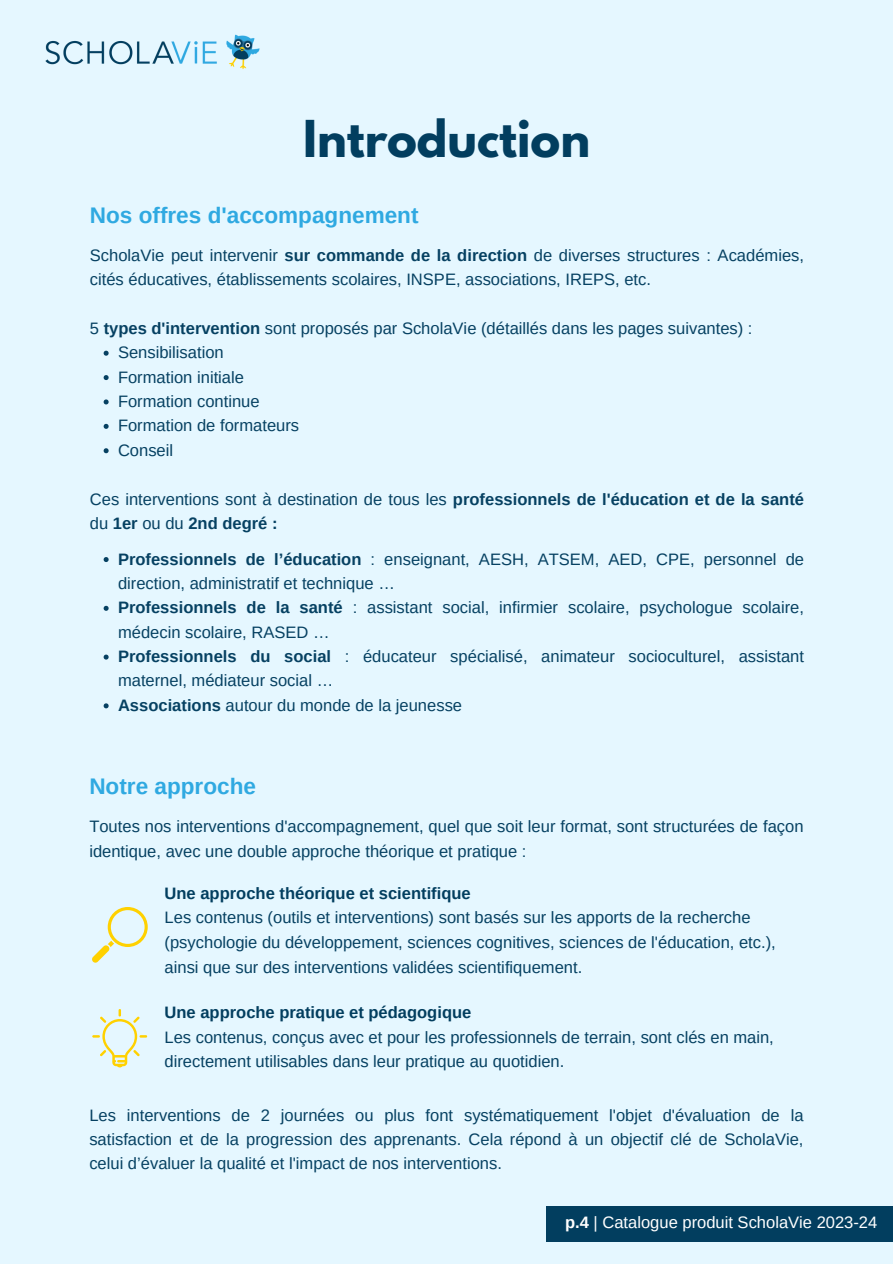
<style>
.page{position:relative;width:893px;height:1264px;background:#fff}
.page>*{position:absolute;margin:0;border:0;box-sizing:border-box;transform-origin:0 0}
.t1{font:700 45px "League Spartan";color:#023e5f}
.t2{font:700 22.5px "Arimo";color:#2fa9e1}
.t3{font:16.5px/24.5px "Arimo";color:#064162}
.t4{font:700 16.5px/24.3px "Arimo";color:#064162}
.t5{font:700 16.5px "Arimo";color:#023e5f}
.t6{font:16.5px "Arimo";color:#fff}
.s1{font-weight:700}
.s2{font-weight:400}
</style>
<div class="page">
<div style="left:0;top:0;width:892px;height:1263px;background:#e5f7ff"></div>
<div style="left:546px;top:1206px;width:346px;height:35px;background:#023e5f"></div>
<img style="left:45px;top:34px;width:215px;height:36px">
<svg style="left:92px;top:907px;width:56px;height:55px"></svg>
<svg style="left:92px;top:1009px;width:55px;height:58px"></svg>
<svg style="left:104px;top:351px;width:5px;height:5px"></svg>
<svg style="left:104px;top:375px;width:5px;height:5px"></svg>
<svg style="left:104px;top:399px;width:5px;height:5px"></svg>
<svg style="left:104px;top:424px;width:5px;height:5px"></svg>
<svg style="left:104px;top:448px;width:5px;height:5px"></svg>
<svg style="left:104px;top:557px;width:5px;height:5px"></svg>
<svg style="left:104px;top:606px;width:5px;height:5px"></svg>
<svg style="left:104px;top:654px;width:5px;height:5px"></svg>
<svg style="left:104px;top:703px;width:5px;height:5px"></svg>
<h2 class="t1" style="left:303px;top:117px;width:288px">Introduction</h2>
<p class="t2" style="left:90px;top:202px;width:330px">Nos offres d'accompagnement</p>
<p class="t3" style="left:90px;top:243px;width:715px">ScholaVie peut intervenir <span class="s1">sur commande de la direction</span> de diverses structures : Académies, cités éducatives, établissements scolaires, INSPE, associations, IREPS, etc.</p>
<p class="t3" style="left:90px;top:316px;width:664px">5 <span class="s1">types d'intervention</span> sont proposés par ScholaVie (détaillés dans les pages suivantes) :</p>
<p class="t3" style="left:118px;top:340px;width:107px">Sensibilisation</p>
<p class="t3" style="left:118px;top:364px;width:127px">Formation initiale</p>
<p class="t3" style="left:118px;top:389px;width:143px">Formation continue</p>
<p class="t3" style="left:118px;top:413px;width:183px">Formation de formateurs</p>
<p class="t3" style="left:118px;top:438px;width:57px">Conseil</p>
<p class="t4" style="left:90px;top:486px;width:715px"><span class="s2">Ces interventions sont à destination de tous les</span> professionnels de l'éducation et de la santé <span class="s2">du</span> 1er <span class="s2">ou du</span> 2nd degré :</p>
<p class="t3" style="left:118px;top:546px;width:687px"><span class="s1">Professionnels de l’éducation</span> : enseignant, AESH, ATSEM, AED, CPE, personnel de direction, administratif et technique …</p>
<p class="t3" style="left:118px;top:595px;width:687px"><span class="s1">Professionnels de la santé</span> : assistant social, infirmier scolaire, psychologue scolaire, médecin scolaire, RASED …</p>
<p class="t3" style="left:118px;top:644px;width:687px"><span class="s1">Professionnels du social</span> : éducateur spécialisé, animateur socioculturel, assistant maternel, médiateur social …</p>
<h2 class="t3" style="left:118px;top:693px;width:345px"><span class="s1">Associations</span> autour du monde de la jeunesse</h2>
<p class="t2" style="left:89px;top:774px;width:168px">Notre approche</p>
<p class="t3" style="left:89px;top:814px;width:715px">Toutes nos interventions d'accompagnement, quel que soit leur format, sont structurées de façon identique, avec une double approche théorique et pratique :</p>
<p class="t5" style="left:164px;top:883px;width:308px">Une approche théorique et scientifique</p>
<p class="t3" style="left:164px;top:905px;width:612px">Les contenus (outils et interventions) sont basés sur les apports de la recherche (psychologie du développement, sciences cognitives, sciences de l'éducation, etc.), ainsi que sur des interventions validées scientifiquement.</p>
<p class="t5" style="left:164px;top:1003px;width:308px">Une approche pratique et pédagogique</p>
<p class="t3" style="left:164px;top:1024px;width:610px">Les contenus, conçus avec et pour les professionnels de terrain, sont clés en main, directement utilisables dans leur pratique au quotidien.</p>
<p class="t3" style="left:89px;top:1102px;width:715px;text-align:justify">Les interventions de 2 journées ou plus font systématiquement l'objet d'évaluation de la satisfaction et de la progression des apprenants. Cela répond à un objectif clé de ScholaVie, celui d’évaluer la qualité et l'impact de nos interventions.</p>
<p class="t6" style="left:565px;top:1213px;width:314px"><span class="s1">p.4</span> | Catalogue produit ScholaVie 2023-24</p>
</div>
